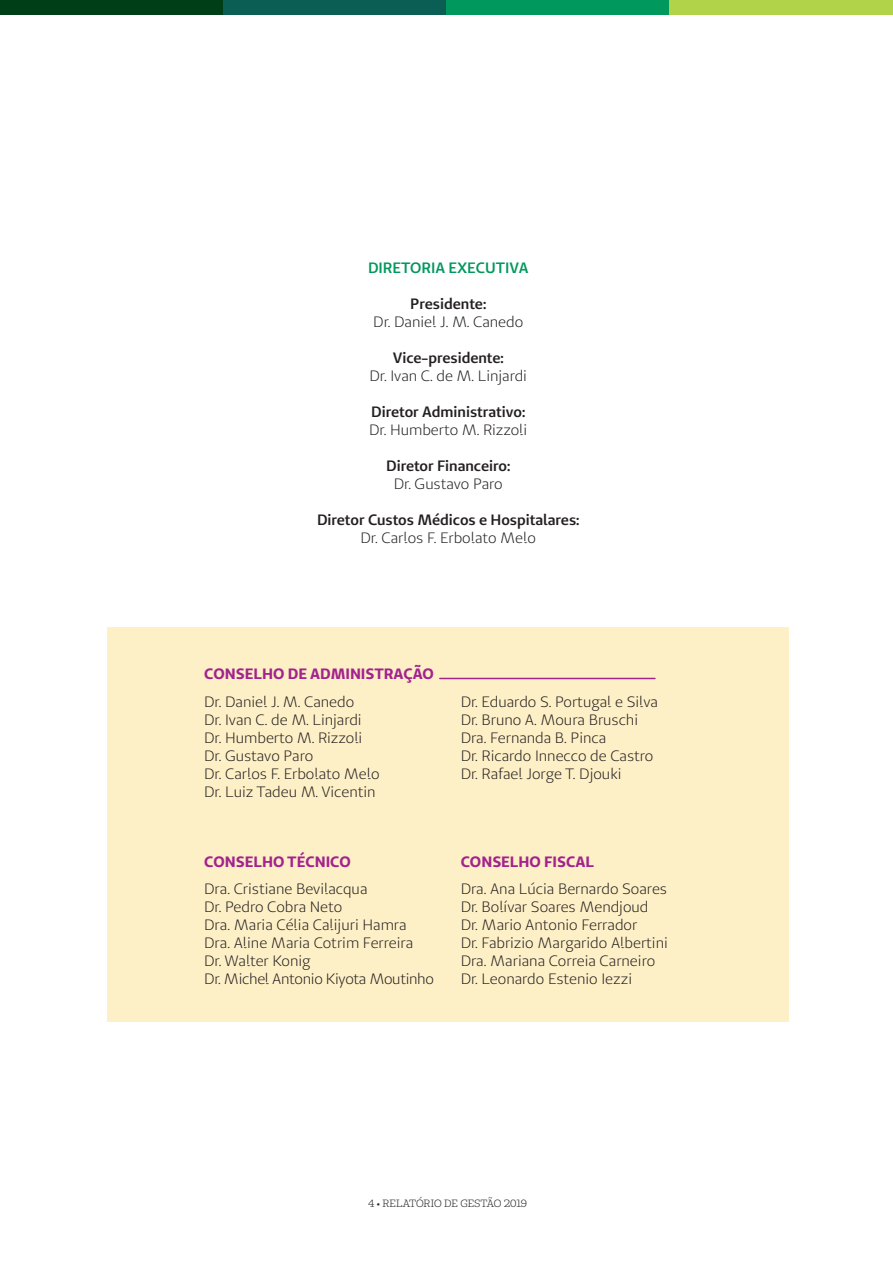
<style>
.page{position:relative;width:893px;height:1263px;background:#fff}
.page>*{position:absolute;margin:0;border:0;box-sizing:border-box;transform-origin:0 0}
.t1{font:15px/18px "Unimed Sans";color:#231f20}
.t2{font:600 15px "Unimed Sans";color:#231f20}
.t3{font:700 15px "Unimed Sans";color:#a2238e}
.t4{font:600 15px "Unimed Sans";color:#00985c}
.t5{font:10.5px "Unimed Slab";letter-spacing:-.01em;color:#231f20}
</style>
<div class="page">
<div style="left:108px;top:627px;width:681px;height:395px;background:#fef0c6"></div>
<hr style="left:440px;top:678px;width:215px;height:1px;background:#a2238e">
<div style="left:0;top:0;width:223px;height:14px;background:#003e18"></div>
<div style="left:223px;top:0;width:223px;height:14px;background:#0b5e53"></div>
<div style="left:446px;top:0;width:224px;height:14px;background:#00985c"></div>
<div style="left:670px;top:0;width:223px;height:14px;background:#b1d349"></div>
<p class="t4" style="left:368px;top:258px;width:162px">DIRETORIA EXECUTIVA</p>
<p class="t2" style="left:410px;top:294px;width:78px">Presidente:</p>
<p class="t1" style="left:373px;top:313px;width:151px">Dr. Daniel J. M. Canedo</p>
<p class="t2" style="left:393px;top:348px;width:113px">Vice-presidente:</p>
<p class="t1" style="left:369px;top:367px;width:159px">Dr. Ivan C. de M. Linjardi</p>
<p class="t2" style="left:371px;top:402px;width:155px">Diretor Administrativo:</p>
<p class="t1" style="left:369px;top:421px;width:160px">Dr. Humberto M. Rizzoli</p>
<p class="t2" style="left:386px;top:456px;width:126px">Diretor Financeiro:</p>
<p class="t1" style="left:394px;top:475px;width:110px">Dr. Gustavo Paro</p>
<p class="t2" style="left:317px;top:510px;width:264px">Diretor Custos Médicos e Hospitalares:</p>
<p class="t1" style="left:361px;top:529px;width:177px">Dr. Carlos F. Erbolato Melo</p>
<p class="t3" style="left:204px;top:663px;width:231px">CONSELHO DE ADMINISTRAÇÃO</p>
<p class="t1" style="left:204px;top:692px;width:177px">Dr. Daniel J. M. Canedo<br>Dr. Ivan C. de M. Linjardi<br>Dr. Humberto M. Rizzoli<br>Dr. Gustavo Paro<br>Dr. Carlos F. Erbolato Melo<br>Dr. Luiz Tadeu M. Vicentin</p>
<p class="t1" style="left:461px;top:692px;width:199px">Dr. Eduardo S. Portugal e Silva<br>Dr. Bruno A. Moura Bruschi<br>Dra. Fernanda B. Pinca<br>Dr. Ricardo Innecco de Castro<br>Dr. Rafael Jorge T. Djouki</p>
<p class="t3" style="left:204px;top:852px;width:148px">CONSELHO TÉCNICO</p>
<p class="t3" style="left:461px;top:852px;width:135px">CONSELHO FISCAL</p>
<p class="t1" style="left:204px;top:880px;width:231px">Dra. Cristiane Bevilacqua<br>Dr. Pedro Cobra Neto<br>Dra. Maria Célia Calijuri Hamra<br>Dra. Aline Maria Cotrim Ferreira<br>Dr. Walter Konig<br>Dr. Michel Antonio Kiyota Moutinho</p>
<p class="t1" style="left:461px;top:880px;width:209px">Dra. Ana Lúcia Bernardo Soares<br>Dr. Bolívar Soares Mendjoud<br>Dr. Mario Antonio Ferrador<br>Dr. Fabrizio Margarido Albertini<br>Dra. Mariana Correia Carneiro<br>Dr. Leonardo Estenio Iezzi</p>
<p class="t5" style="left:368px;top:1197px;width:161px">4 • RELATÓRIO DE GESTÃO 2019</p>
</div>
